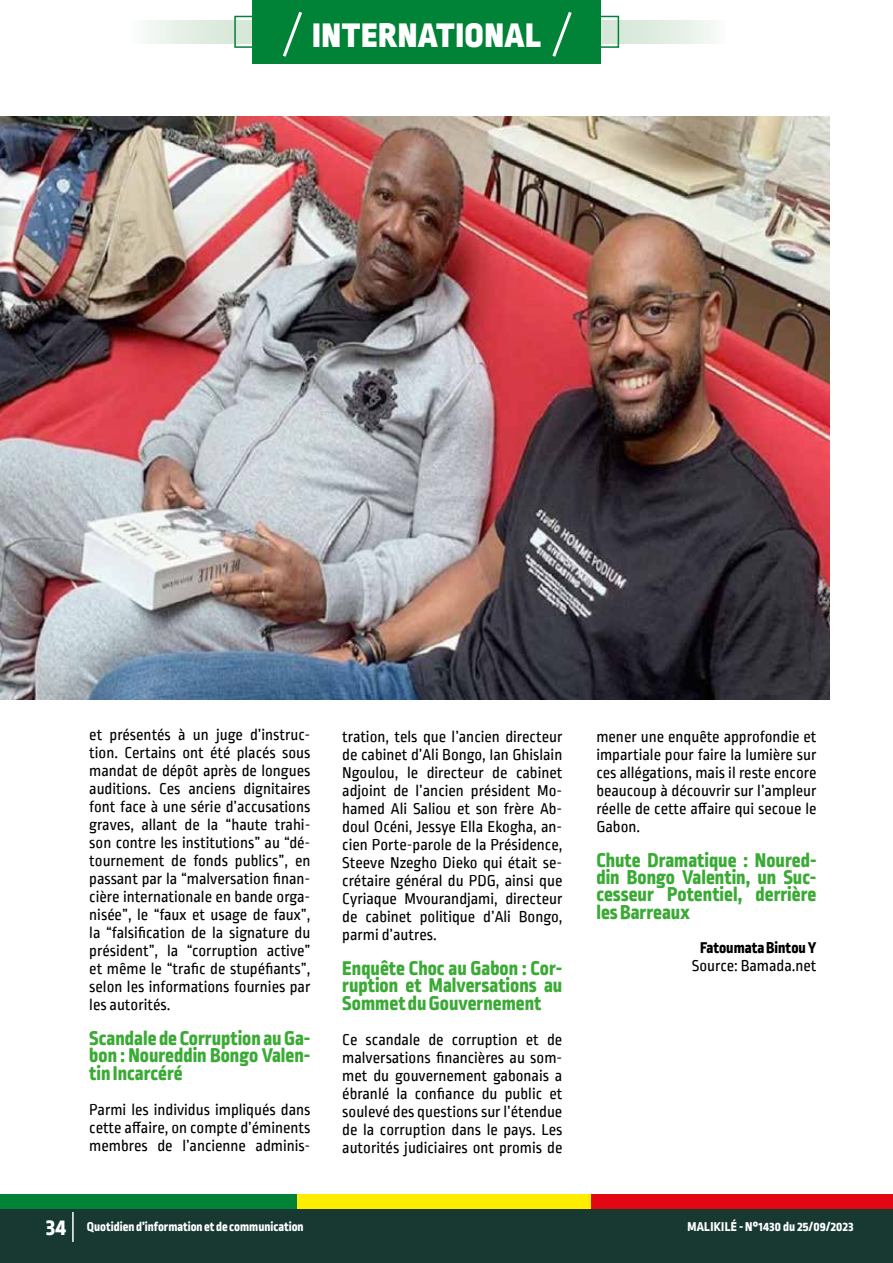
<style>
.page{position:relative;width:893px;height:1263px;background:#fff}
.page>*{position:absolute;margin:0;border:0;box-sizing:border-box;transform-origin:0 0}
.t1{font:900 36px "Ropa Sans Pro";letter-spacing:.03em;color:#fff}
.t2{font:800 21px/17.5px "Ropa Sans Pro";color:#3aaa35;text-align:justify}
.t3{font:16.5px/18px "Ropa Sans PTT";color:#000;text-align:justify}
.t4{font:800 16.5px "Ropa Sans Pro";color:#000}
.t5{font:800 13.5px "Ropa Sans Pro";color:#fff}
.t6{font:800 13.5px "Ropa Sans Pro";letter-spacing:.02em;color:#fff}
.s1{font-size:24px}
</style>
<div class="page">
<div style="left:0;top:1195px;width:297px;height:17px;background:#008237"></div>
<div style="left:297px;top:1195px;width:297px;height:17px;background:#ffed00"></div>
<div style="left:592px;top:1195px;width:301px;height:17px;background:#e30613"></div>
<div style="left:0;top:1209px;width:893px;height:54px;background:#173932"></div>
<hr style="left:72px;top:1212px;width:2px;height:30px;background:#fff">
<svg style="left:148px;top:20px;width:565px;height:23px"></svg>
<div style="left:234px;top:16px;width:385px;height:32px;border:2px solid #008237"></div>
<div style="left:252px;top:0;width:349px;height:64px;background:#008237"></div>
<svg style="left:282px;top:11px;width:20px;height:46px"></svg>
<svg style="left:552px;top:12px;width:20px;height:45px"></svg>
<img style="left:0;top:117px;width:829px;height:582px">
<h1 class="t1" style="left:313px;top:13px;width:230px">INTERNATIONAL</h1>
<p class="t3" style="left:89px;top:727px;width:223px">et présentés à un juge d’instruc&shy;tion. Certains ont été placés sous mandat de dépôt après de longues auditions. Ces anciens dignitaires font face à une série d’accusations graves, allant de la “haute trahi&shy;son contre les institutions” au “dé&shy;tournement de fonds publics”, en passant par la “malversation finan&shy;cière internationale en bande orga&shy;nisée”, le “faux et usage de faux”, la “falsification de la signature du président”, la “corruption active” et même le “trafic de stupéfiants”, selon les informations fournies par les autorités.</p>
<p class="t2" style="left:89px;top:1030px;width:223px">Scandale de Corruption au Ga&shy;bon : Noureddin Bongo Valen&shy;tin Incarcéré</p>
<p class="t3" style="left:89px;top:1101px;width:223px">Parmi les individus impliqués dans cette affaire, on compte d’éminents membres de l’ancienne adminis-</p>
<p class="t3" style="left:342px;top:729px;width:222px">tration, tels que l’ancien directeur de cabinet d’Ali Bongo, Ian Ghislain Ngoulou, le directeur de cabinet adjoint de l’ancien président Mo&shy;hamed Ali Saliou et son frère Ab&shy;doul Océni, Jessye Ella Ekogha, an&shy;cien Porte-parole de la Présidence, Steeve Nzegho Dieko qui était se&shy;crétaire général du PDG, ainsi que Cyriaque Mvourandjami, directeur de cabinet politique d’Ali Bongo, parmi d’autres.</p>
<p class="t2" style="left:342px;top:960px;width:222px">Enquête Choc au Gabon : Cor&shy;ruption et Malversations au Sommet du Gouvernement</p>
<p class="t3" style="left:342px;top:1031px;width:222px">Ce scandale de corruption et de malversations financières au som&shy;met du gouvernement gabonais a ébranlé la confiance du public et soulevé des questions sur l’étendue de la corruption dans le pays. Les autorités judiciaires ont promis de</p>
<p class="t3" style="left:596px;top:729px;width:222px">mener une enquête approfondie et impartiale pour faire la lumière sur ces allégations, mais il reste encore beaucoup à découvrir sur l’ampleur réelle de cette affaire qui secoue le Gabon.</p>
<p class="t2" style="left:596px;top:852px;width:222px">Chute Dramatique : Noured&shy;din Bongo Valentin, un Suc&shy;cesseur Potentiel, derrière les Barreaux</p>
<p class="t4" style="left:700px;top:938px;width:118px">Fatoumata Bintou Y</p>
<p class="t3" style="left:692px;top:957px;width:126px">Source: Bamada.net</p>
<p class="t5" style="left:46px;top:1219px;width:259px"><span class="s1">34</span> Quotidien d’information et de communication</p>
<p class="t6" style="left:687px;top:1219px;width:168px">MALIKILÉ - N°1430 du 25/09/2023</p>
</div>
